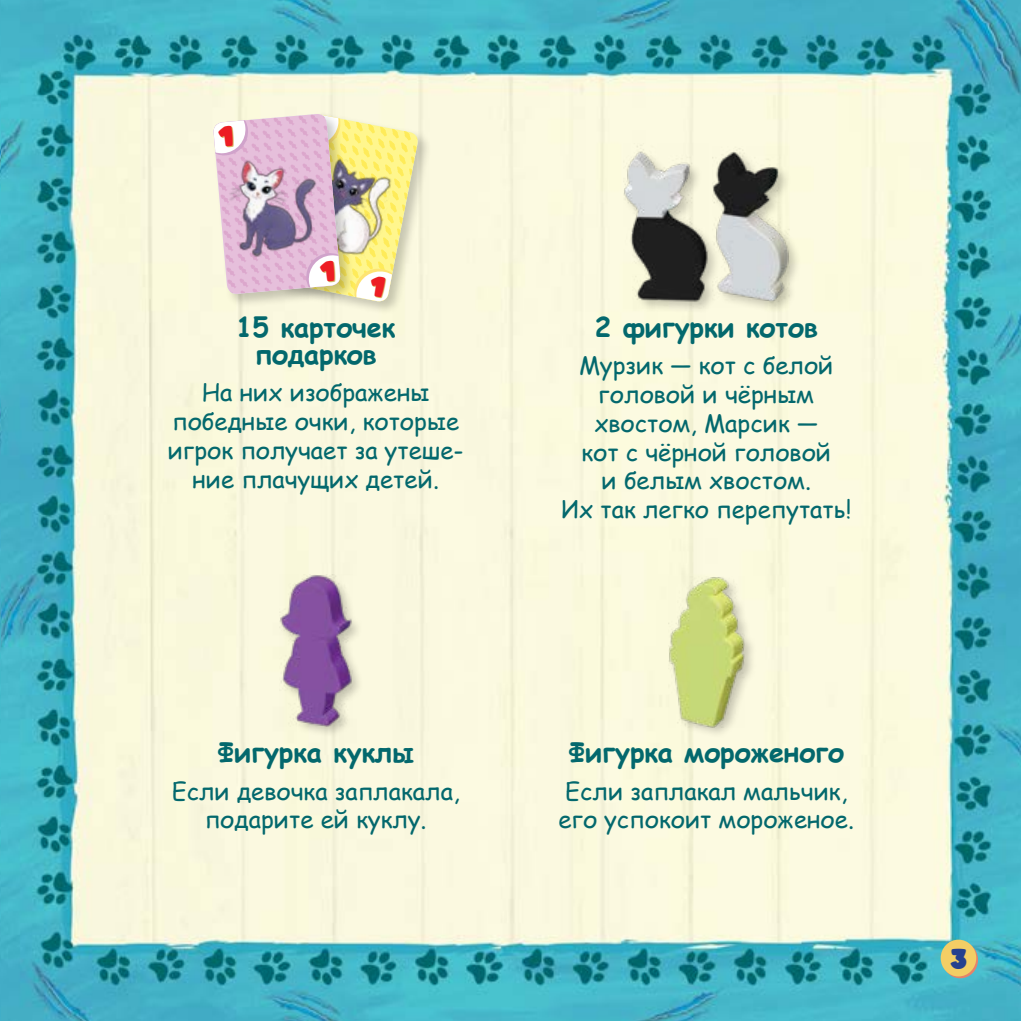
<style>
.page{position:relative;width:1021px;height:1021px;background:#fff}
.page>*{position:absolute;margin:0;border:0;box-sizing:border-box;transform-origin:0 0}
.t1{font:700 27px/27px "Comic Sans MS";color:#03686d;text-align:center}
.t2{font:27px "ARCO Cyrillic";color:#25408f}
.t3{font:24px/28.8px "Comic Sans MS";color:#03686d;text-align:center}
</style>
<div class="page">
<img style="left:0;top:0;width:1020px;height:1020px">
<svg style="left:942px;top:941px;width:36px;height:37px"></svg>
<div style="left:940px;top:939px;width:36px;height:37px;background:#f3ce65;border-radius:50%"></div>
<div style="left:275px;top:112px;width:157px;height:204px;background:#000;opacity:.21"></div>
<div style="left:211px;top:111px;width:143px;height:197px;background:#faf8de"></div>
<div style="left:623px;top:151px;width:97px;height:164px;background:#000;opacity:.21"></div>
<img style="left:623px;top:144px;width:85px;height:165px">
<div style="left:712px;top:151px;width:90px;height:163px;background:#000;opacity:.21"></div>
<img style="left:712px;top:146px;width:77px;height:161px">
<div style="left:279px;top:574px;width:85px;height:164px;background:#000;opacity:.21"></div>
<img style="left:279px;top:574px;width:73px;height:152px">
<div style="left:666px;top:576px;width:92px;height:163px;background:#000;opacity:.21"></div>
<img style="left:668px;top:576px;width:76px;height:151px">
<svg style="left:213px;top:112px;width:206px;height:191px;background:#ddcabb"></svg>
<p class="t1" style="left:236px;top:312px;width:160px">15 карточек подарков</p>
<p class="t3" style="left:168px;top:377px;width:297px">На них изображены победные очки, которые игрок получает за утеше&shy;ние плачущих детей.</p>
<p class="t1" style="left:217px;top:737px;width:198px">Фигурка куклы</p>
<p class="t3" style="left:172px;top:775px;width:289px">Если девочка заплакала, подарите ей куклу.</p>
<p class="t1" style="left:594px;top:312px;width:225px">2 фигурки котов</p>
<p class="t3" style="left:561px;top:350px;width:292px">Мурзик — кот с белой головой и чёрным хвостом, Марсик —<br>кот с чёрной головой<br>и белым хвостом.<br>Их так легко перепутать!</p>
<p class="t1" style="left:568px;top:737px;width:277px">Фигурка мороженого</p>
<p class="t3" style="left:558px;top:775px;width:297px;text-align:left">Если заплакал мальчик, его успокоит мороженое.</p>
<p class="t2" style="left:950px;top:943px;width:19px">3</p>
</div>
